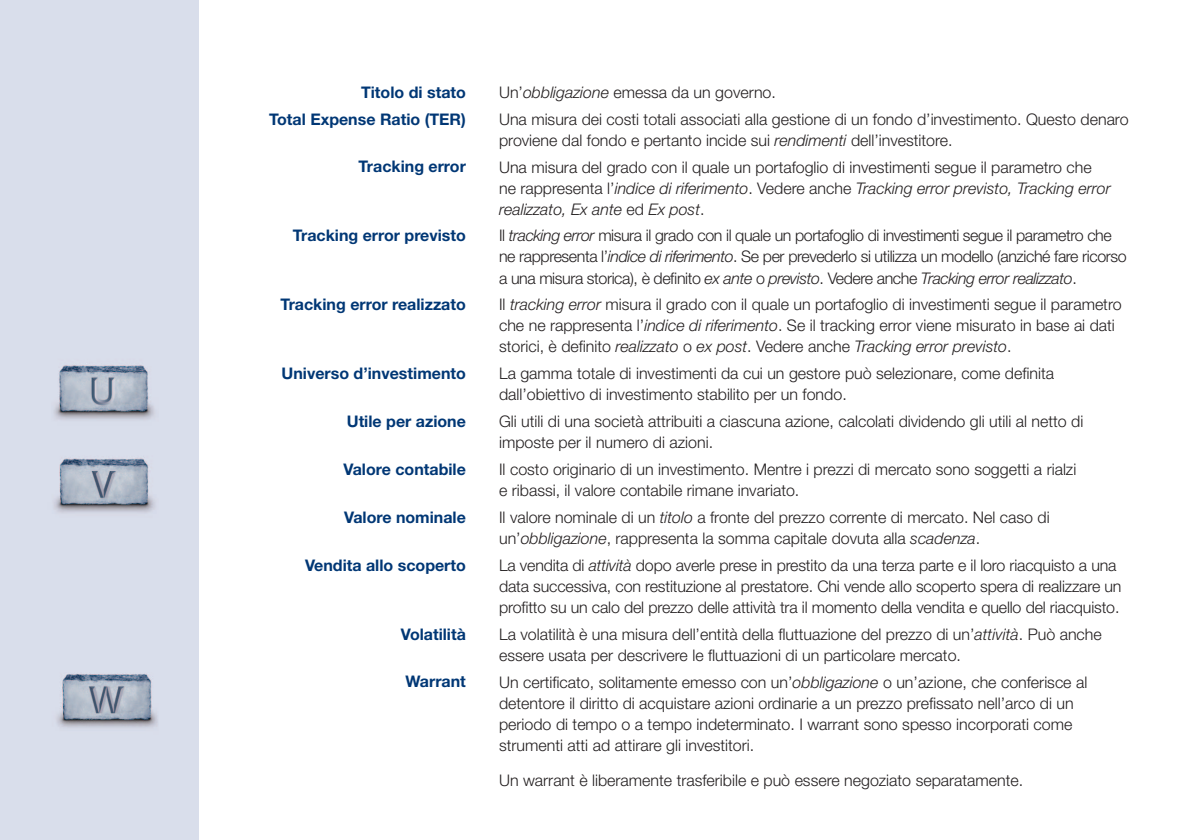
<style>
.page{position:relative;width:1191px;height:840px;background:#fff}
.page>*{position:absolute;margin:0;border:0;box-sizing:border-box;transform-origin:0 0}
.t1{font:300 16px/21px "Helvetica Neue";color:#231f20}
.t2{font:300 16px/21px "Helvetica Neue";letter-spacing:-.025em;color:#231f20}
.t3{font:700 16px "Helvetica Neue";color:#013775}
.s1{font-style:italic}
</style>
<div class="page">
<div style="left:0;top:0;width:198px;height:839px;background:#d9deeb"></div>
<img style="left:54px;top:458px;width:101px;height:55px">
<img style="left:56px;top:673px;width:102px;height:55px">
<img style="left:54px;top:365px;width:101px;height:55px">
<p class="t3" style="left:361px;top:82px;width:106px">Titolo di stato</p>
<p class="t1" style="left:499px;top:81px;width:278px">Un’<span class="s1">obbligazione</span> emessa da un governo.</p>
<p class="t3" style="left:269px;top:109px;width:198px">Total Expense Ratio (TER)</p>
<p class="t1" style="left:499px;top:108px;width:631px">Una misura dei costi totali associati alla gestione di un fondo d’investimento. Questo denaro proviene dal fondo e pertanto incide sui <span class="s1">rendimenti</span> dell’investitore.</p>
<p class="t3" style="left:358px;top:157px;width:109px">Tracking error</p>
<p class="t1" style="left:499px;top:156px;width:613px">Una misura del grado con il quale un portafoglio di investimenti segue il parametro che ne rappresenta l’<span class="s1">indice di riferimento</span>. Vedere anche <span class="s1">Tracking error previsto, Tracking error realizzato, Ex ante</span> ed <span class="s1">Ex post</span>.</p>
<p class="t3" style="left:293px;top:225px;width:175px">Tracking error previsto</p>
<p class="t2" style="left:499px;top:225px;width:629px">Il <span class="s1">tracking error</span> misura il grado con il quale un portafoglio di investimenti segue il parametro che ne rappresenta l’<span class="s1">indice di riferimento</span>. Se per prevederlo si utilizza un modello (anziché fare ricorso a una misura storica), è definito <span class="s1">ex ante</span> o <span class="s1">previsto</span>. Vedere anche <span class="s1">Tracking error realizzato</span>.</p>
<p class="t3" style="left:280px;top:294px;width:187px">Tracking error realizzato</p>
<p class="t1" style="left:499px;top:294px;width:624px">Il <span class="s1">tracking error</span> misura il grado con il quale un portafoglio di investimenti segue il parametro che ne rappresenta l’<span class="s1">indice di riferimento</span>. Se il tracking error viene misurato in base ai dati storici, è definito <span class="s1">realizzato</span> o <span class="s1">ex post</span>. Vedere anche <span class="s1">Tracking error previsto</span>.</p>
<p class="t3" style="left:281px;top:363px;width:186px">Universo d’investimento</p>
<p class="t1" style="left:499px;top:362px;width:556px">La gamma totale di investimenti da cui un gestore può selezionare, come definita dall’obiettivo di investimento stabilito per un fondo.</p>
<p class="t3" style="left:347px;top:411px;width:121px">Utile per azione</p>
<p class="t1" style="left:499px;top:410px;width:586px">Gli utili di una società attribuiti a ciascuna azione, calcolati dividendo gli utili al netto di imposte per il numero di azioni.</p>
<p class="t3" style="left:343px;top:459px;width:124px">Valore contabile</p>
<p class="t1" style="left:499px;top:458px;width:579px">Il costo originario di un investimento. Mentre i prezzi di mercato sono soggetti a rialzi e ribassi, il valore contabile rimane invariato.</p>
<p class="t3" style="left:344px;top:507px;width:123px">Valore nominale</p>
<p class="t1" style="left:499px;top:506px;width:552px">Il valore nominale di un <span class="s1">titolo</span> a fronte del prezzo corrente di mercato. Nel caso di un’<span class="s1">obbligazione</span>, rappresenta la somma capitale dovuta alla <span class="s1">scadenza</span>.</p>
<p class="t3" style="left:305px;top:554px;width:162px">Vendita allo scoperto</p>
<p class="t1" style="left:499px;top:554px;width:624px">La vendita di <span class="s1">attività</span> dopo averle prese in prestito da una terza parte e il loro riacquisto a una data successiva, con restituzione al prestatore. Chi vende allo scoperto spera di realizzare un profitto su un calo del prezzo delle attività tra il momento della vendita e quello del riacquisto.</p>
<p class="t3" style="left:401px;top:623px;width:67px">Volatilità</p>
<p class="t1" style="left:499px;top:622px;width:604px">La volatilità è una misura dell’entità della fluttuazione del prezzo di un’<span class="s1">attività</span>. Può anche essere usata per descrivere le fluttuazioni di un particolare mercato.</p>
<p class="t3" style="left:405px;top:671px;width:62px">Warrant</p>
<p class="t1" style="left:499px;top:670px;width:590px">Un certificato, solitamente emesso con un’<span class="s1">obbligazione</span> o un’azione, che conferisce al detentore il diritto di acquistare azioni ordinarie a un prezzo prefissato nell’arco di un periodo di tempo o a tempo indeterminato. I warrant sono spesso incorporati come strumenti atti ad attirare gli investitori.</p>
<p class="t1" style="left:499px;top:769px;width:526px">Un warrant è liberamente trasferibile e può essere negoziato separatamente.</p>
</div>
